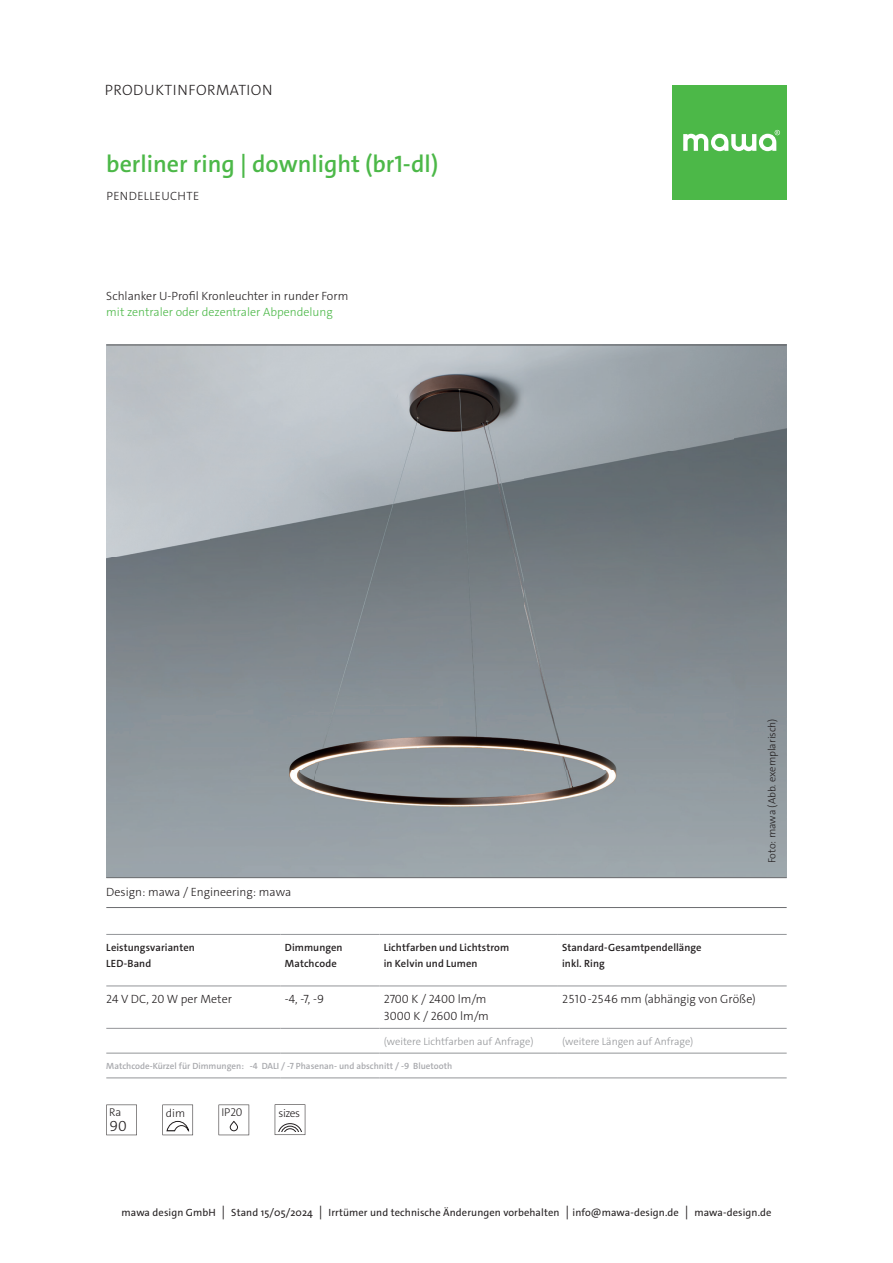
<style>
.page{position:relative;width:893px;height:1263px;background:#fff}
.page>*{position:absolute;margin:0;border:0;box-sizing:border-box;transform-origin:0 0}
.t1{font:600 24px "The Sans C4 s";color:#4cb848}
.t2{font:300 15px "The Sans C4 s";letter-spacing:.035em;color:#231f20}
.t3{font:300 14.85px "The Sans C4 s";color:#231f20}
.t4{font:300 12px/16.5px "The Sans C4 s";color:#231f20}
.t5{font:300 12px "The Sans C4 s";color:#4cb848}
.t6{font:300 12px "The Sans C4 s";letter-spacing:.03em;color:#231f20}
.t7{font:300 11.4px "The Sans C4 s";letter-spacing:-.02em;color:#231f20}
.t8{font:600 10.5px/16.5px "The Sans C4 s";letter-spacing:.01em;color:#231f20}
.t9{font:10.5px "The Sans C4 s";letter-spacing:.01em;color:#231f20}
.t10{font:300 10.5px "The Sans C4 s";color:#939598}
.t11{font:300 10.5px "The Sans C4 s";color:#231f20}
.t12{font:600 9px "The Sans C4 s";color:#a8a9ad}
</style>
<div class="page">
<img style="left:106px;top:346px;width:681px;height:531px">
<hr style="left:106px;top:907px;width:681px;height:1px;background:#6c6d70">
<hr style="left:106px;top:877px;width:681px;height:1px;background:#6c6d70">
<svg style="left:162px;top:1104px;width:31px;height:31px"></svg>
<svg style="left:219px;top:1104px;width:30px;height:31px"></svg>
<div style="left:230px;top:1121px;width:8px;height:10px;border:1px solid #231f20;border-radius:4px"></div>
<svg style="left:106px;top:1104px;width:31px;height:31px"></svg>
<svg style="left:275px;top:1104px;width:30px;height:31px"></svg>
<div style="left:672px;top:85px;width:115px;height:115px;background:#4cb848"></div>
<svg style="left:683px;top:130px;width:97px;height:21px"></svg>
<hr style="left:106px;top:345px;width:681px;height:1px;background:#57585a">
<hr style="left:106px;top:1028px;width:175px;height:1px;background:#939598">
<hr style="left:281px;top:1028px;width:98px;height:1px;background:#939598">
<hr style="left:379px;top:1028px;width:179px;height:1px;background:#939598">
<hr style="left:558px;top:1028px;width:229px;height:1px;background:#939598">
<hr style="left:106px;top:986px;width:175px;height:1px;background:#939598">
<hr style="left:281px;top:986px;width:98px;height:1px;background:#939598">
<hr style="left:379px;top:986px;width:179px;height:1px;background:#939598">
<hr style="left:558px;top:986px;width:229px;height:1px;background:#939598">
<hr style="left:106px;top:934px;width:175px;height:1px;background:#939598">
<hr style="left:281px;top:934px;width:98px;height:1px;background:#939598">
<hr style="left:379px;top:934px;width:179px;height:1px;background:#939598">
<hr style="left:558px;top:934px;width:229px;height:1px;background:#939598">
<hr style="left:106px;top:1053px;width:175px;height:1px;background:#939598">
<hr style="left:281px;top:1053px;width:98px;height:1px;background:#939598">
<hr style="left:379px;top:1053px;width:179px;height:1px;background:#939598">
<hr style="left:558px;top:1053px;width:229px;height:1px;background:#939598">
<hr style="left:106px;top:1078px;width:175px;height:1px;background:#939598">
<hr style="left:281px;top:1078px;width:98px;height:1px;background:#939598">
<hr style="left:379px;top:1078px;width:179px;height:1px;background:#939598">
<hr style="left:558px;top:1078px;width:229px;height:1px;background:#939598">
<p class="t2" style="left:105px;top:80px;width:169px">PRODUKTINFORMATION</p>
<h1 class="t1" style="left:106px;top:149px;width:333px">berliner ring | downlight (br1-dl)</h1>
<p class="t6" style="left:106px;top:188px;width:94px">PENDELLEUCHTE</p>
<p class="t4" style="left:106px;top:287px;width:244px">Schlanker U-Profil Kronleuchter in runder Form</p>
<p class="t5" style="left:106px;top:304px;width:228px">mit zentraler oder dezentraler Abpendelung</p>
<p class="t4" style="left:106px;top:884px;width:186px">Design: mawa / Engineering: mawa</p>
<p class="t11" style="left:765px;top:863px;width:147px;rotate:-90deg">Foto: mawa (Abb. exemplarisch)</p>
<p class="t8" style="left:106px;top:939px;width:90px">Leistungsvarianten<br>LED-Band</p>
<p class="t8" style="left:285px;top:939px;width:59px">Dimmungen<br>Matchcode</p>
<p class="t8" style="left:384px;top:939px;width:127px">Lichtfarben und Lichtstrom in Kelvin und Lumen</p>
<p class="t8" style="left:562px;top:939px;width:141px">Standard-Gesamtpendellänge inkl. Ring</p>
<p class="t4" style="left:106px;top:991px;width:127px">24 V DC, 20 W per Meter</p>
<p class="t4" style="left:285px;top:991px;width:41px">-4, -7, -9</p>
<p class="t4" style="left:384px;top:991px;width:107px">2700 K / 2400 lm/m<br>3000 K / 2600 lm/m</p>
<p class="t4" style="left:562px;top:991px;width:195px">2510-2546 mm (abhängig von Größe)</p>
<p class="t10" style="left:384px;top:1034px;width:151px">(weitere Lichtfarben auf Anfrage)</p>
<p class="t10" style="left:562px;top:1034px;width:133px">(weitere Längen auf Anfrage)</p>
<p class="t12" style="left:106px;top:1060px;width:347px">Matchcode-Kürzel für Dimmungen: -4 DALI / -7 Phasenan- und abschnitt / -9 Bluetooth</p>
<p class="t7" style="left:109px;top:1105px;width:14px">Ra</p>
<p class="t7" style="left:166px;top:1105px;width:21px">dim</p>
<p class="t7" style="left:221px;top:1106px;width:23px">IP20</p>
<p class="t3" style="left:109px;top:1116px;width:19px">90</p>
<p class="t7" style="left:279px;top:1105px;width:23px">sizes</p>
<p class="t9" style="left:122px;top:1206px;width:651px">mawa design GmbH ⏐ Stand 15/05/2024 ⏐ Irrtümer und technische Änderungen vorbehalten ⏐info@mawa-design.de ⏐ mawa-design.de</p>
</div>
